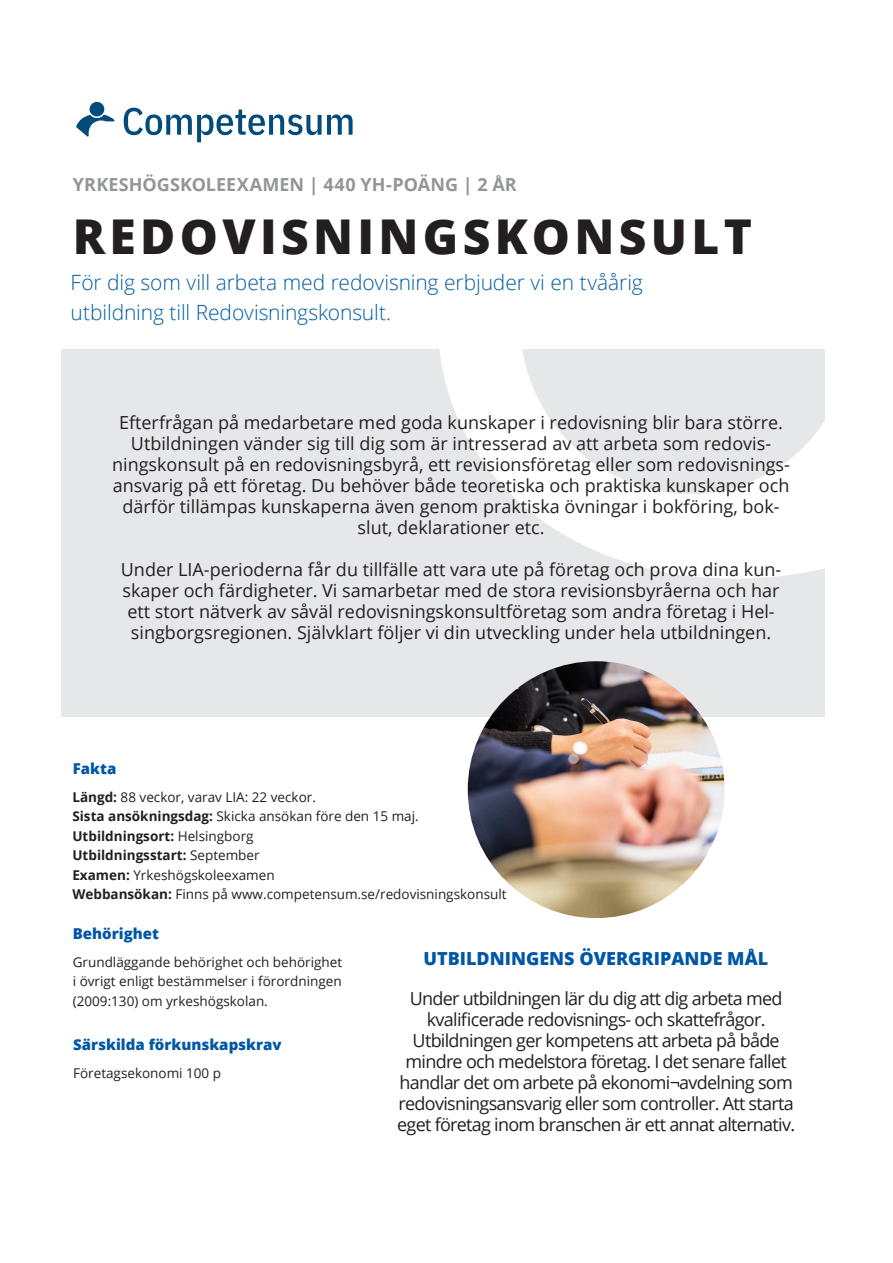
<style>
.page{position:relative;width:893px;height:1263px;background:#fff}
.page>*{position:absolute;margin:0;border:0;box-sizing:border-box;transform-origin:0 0}
.t1{font:800 48px "Open Sans";letter-spacing:.09em;color:#231f20}
.t2{font:300 21px/30px "Open Sans";letter-spacing:-.005em;color:#015ca3}
.BRÖD_nytt_stycke{font:18px/21px "Open Sans";color:#231f20;text-align:center}
.BRÖD_nytt_stycke-2{font:18px/21px "Open Sans";letter-spacing:-.04em;color:#231f20;text-align:center}
.t3{font:700 18px "Open Sans";letter-spacing:.005em;color:#939598}
.t4{font:800 18px "Open Sans";color:#0157a5}
.t5{font:800 15px "Open Sans";color:#0157a5}
.BRÖD_nytt_stycke-3{font:13.5px/19.5px "Open Sans";color:#231f20}
.s1{font-weight:700}
</style>
<div class="page">
<div style="left:62px;top:349px;width:763px;height:368px;background:#e6e7e9"></div>
<svg style="left:439px;top:349px;width:386px;height:230px"></svg>
<img style="left:468px;top:661px;width:257px;height:257px;border-radius:128px">
<svg style="left:124px;top:108px;width:229px;height:34px"></svg>
<svg style="left:76px;top:115px;width:39px;height:22px"></svg>
<div style="left:90px;top:102px;width:14px;height:14px;background:#034b7b;border-radius:50%"></div>
<p class="t3" style="left:73px;top:172px;width:446px">YRKESHÖGSKOLEEXAMEN | 440 YH-POÄNG | 2 ÅR</p>
<p class="t1" style="left:73px;top:200px;width:681px">REDOVISNINGSKONSULT</p>
<p class="t2" style="left:71px;top:267px;width:574px">För dig som vill arbeta med redovisning erbjuder vi en tvåårig utbildning till Redovisningskonsult.</p>
<p class="BRÖD_nytt_stycke" style="left:112px;top:411px;width:679px">Efterfrågan på medarbetare med goda kunskaper i redovisning blir bara större.<br>Utbildningen vänder sig till dig som är intresserad av att arbeta som redovis&shy;ningskonsult på en redovisningsbyrå, ett revisionsföretag eller som redovisnings&shy;ansvarig på ett företag. Du behöver både teoretiska och praktiska kunskaper och därför tillämpas kunskaperna även genom praktiska övningar i bokföring, bok&shy;slut, deklarationer etc.</p>
<p class="BRÖD_nytt_stycke" style="left:121px;top:558px;width:662px">Under LIA-perioderna får du tillfälle att vara ute på företag och prova dina kun&shy;skaper och färdigheter. Vi samarbetar med de stora revisionsbyråerna och har ett stort nätverk av såväl redovisningskonsultföretag som andra företag i Hel&shy;singborgsregionen. Självklart följer vi din utveckling under hela utbildningen.</p>
<p class="t5" style="left:73px;top:757px;width:45px">Fakta</p>
<p class="BRÖD_nytt_stycke-3" style="left:72px;top:787px;width:436px"><span class="s1">Längd:</span> 88 veckor, varav LIA: 22 veckor.<br><span class="s1">Sista ansökningsdag:</span> Skicka ansökan före den 15 maj.<br><span class="s1">Utbildningsort:</span> Helsingborg<br><span class="s1">Utbildningsstart:</span> September<br><span class="s1">Examen:</span> Yrkeshögskoleexamen<br><span class="s1">Webbansökan:</span> Finns på www.competensum.se/redovisningskonsult</p>
<p class="t5" style="left:73px;top:922px;width:88px">Behörighet</p>
<p class="BRÖD_nytt_stycke-3" style="left:73px;top:952px;width:271px">Grundläggande behörighet och behörighet</p>
<p class="t4" style="left:423px;top:945px;width:346px">UTBILDNINGENS ÖVERGRIPANDE MÅL</p>
<p class="BRÖD_nytt_stycke-3" style="left:73px;top:971px;width:270px">i övrigt enligt bestämmelser i förordningen (2009:130) om yrkeshögskolan.</p>
<p class="BRÖD_nytt_stycke-2" style="left:397px;top:987px;width:399px">Under utbildningen lär du dig att dig arbeta med kvalificerade redovisnings- och skattefrågor.<br>Utbildningen ger kompetens att arbeta på både mindre och medelstora företag. I det senare fallet handlar det om arbete på ekonomi¬avdelning som redovisningsansvarig eller som controller. Att starta eget företag inom branschen är ett annat alternativ.</p>
<p class="t5" style="left:73px;top:1033px;width:210px">Särskilda förkunskapskrav</p>
<p class="BRÖD_nytt_stycke-3" style="left:73px;top:1062px;width:150px">Företagsekonomi 100 p</p>
</div>
